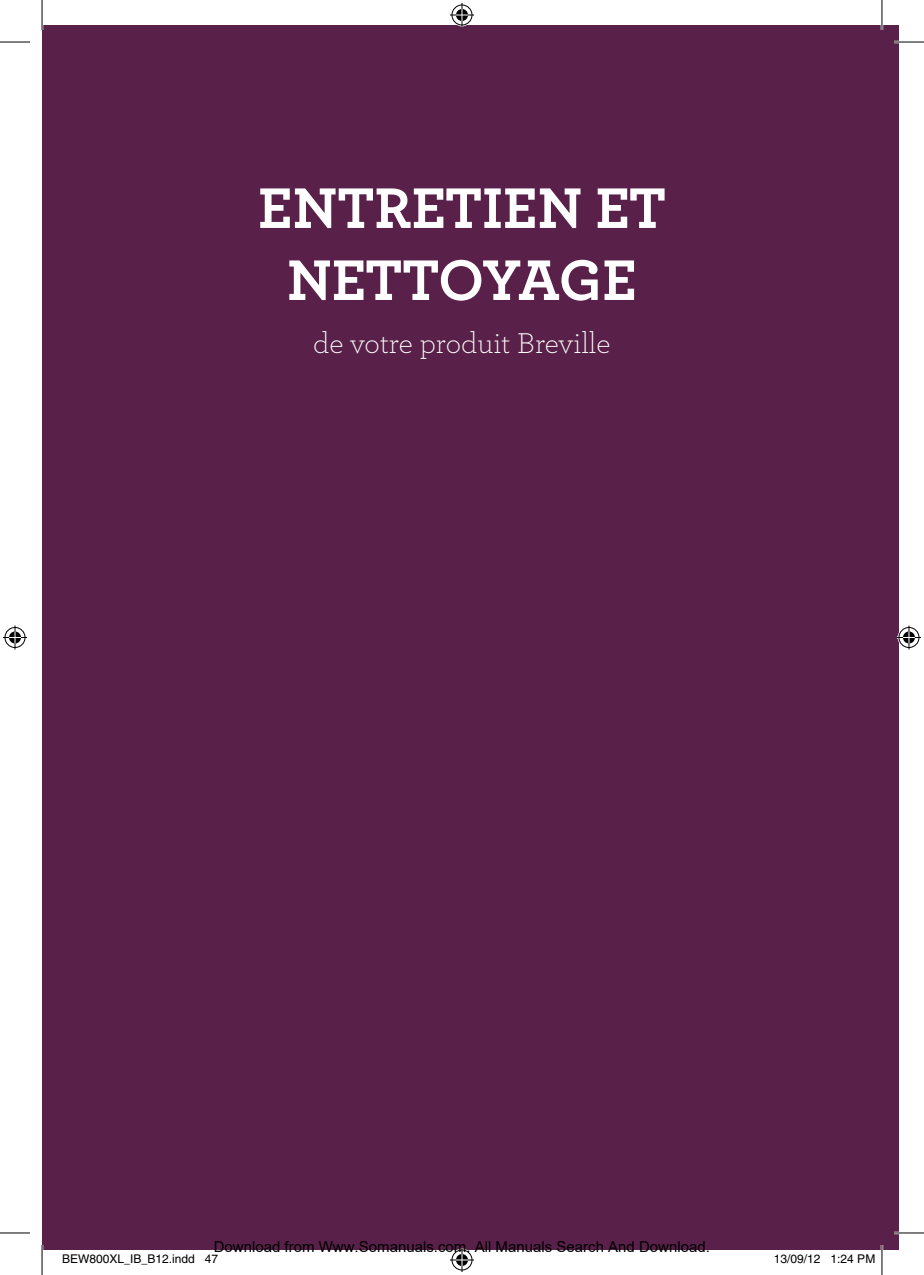
<style>
.page{position:relative;width:924px;height:1275px;background:#fff}
.page>*{position:absolute;margin:0;border:0;box-sizing:border-box;transform-origin:0 0}
.t1{font:60px/72px "Archer Bold LF";color:#fff;text-align:center}
.t2{font:30px "Archer Light LF";color:#fff}
.t3{font:15px "Arial";color:#000}
.t4{font:12px "Helvetica";color:#000}
</style>
<div class="page">
<div style="left:42px;top:25px;width:856px;height:1225px;background:#592049"></div>
<hr style="left:893px;top:41px;width:30px;height:2px;background:#fff">
<hr style="left:893px;top:1231px;width:30px;height:3px;background:#fff">
<hr style="left:880px;top:0;width:2px;height:30px;background:#fff">
<hr style="left:880px;top:1245px;width:2px;height:30px;background:#fff">
<hr style="left:0;top:42px;width:30px;height:1px;background:#000">
<hr style="left:893px;top:42px;width:30px;height:1px;background:#000">
<hr style="left:0;top:1232px;width:30px;height:1px;background:#000">
<hr style="left:893px;top:1232px;width:30px;height:1px;background:#000">
<hr style="left:42px;top:0;width:1px;height:30px;background:#000">
<hr style="left:42px;top:1245px;width:1px;height:30px;background:#000">
<hr style="left:881px;top:0;width:1px;height:30px;background:#000">
<hr style="left:881px;top:1245px;width:1px;height:30px;background:#000">
<svg style="left:450px;top:3px;width:24px;height:24px"></svg>
<svg style="left:450px;top:1248px;width:24px;height:24px"></svg>
<svg style="left:3px;top:625px;width:24px;height:24px"></svg>
<svg style="left:897px;top:625px;width:23px;height:24px"></svg>
<h1 class="t1" style="left:258px;top:170px;width:409px">ENTRETIEN ET<br>NETTOYAGE</h1>
<h2 class="t2" style="left:313px;top:324px;width:299px">de votre produit Breville</h2>
<p class="t3" style="left:214px;top:1238px;width:497px">Download from Www.Somanuals.com. All Manuals Search And Download.</p>
<p class="t4" style="left:62px;top:1251px;width:158px">BEW800XL_IB_B12.indd 47</p>
<p class="t4" style="left:773px;top:1251px;width:103px">13/09/12 1:24 PM</p>
</div>
